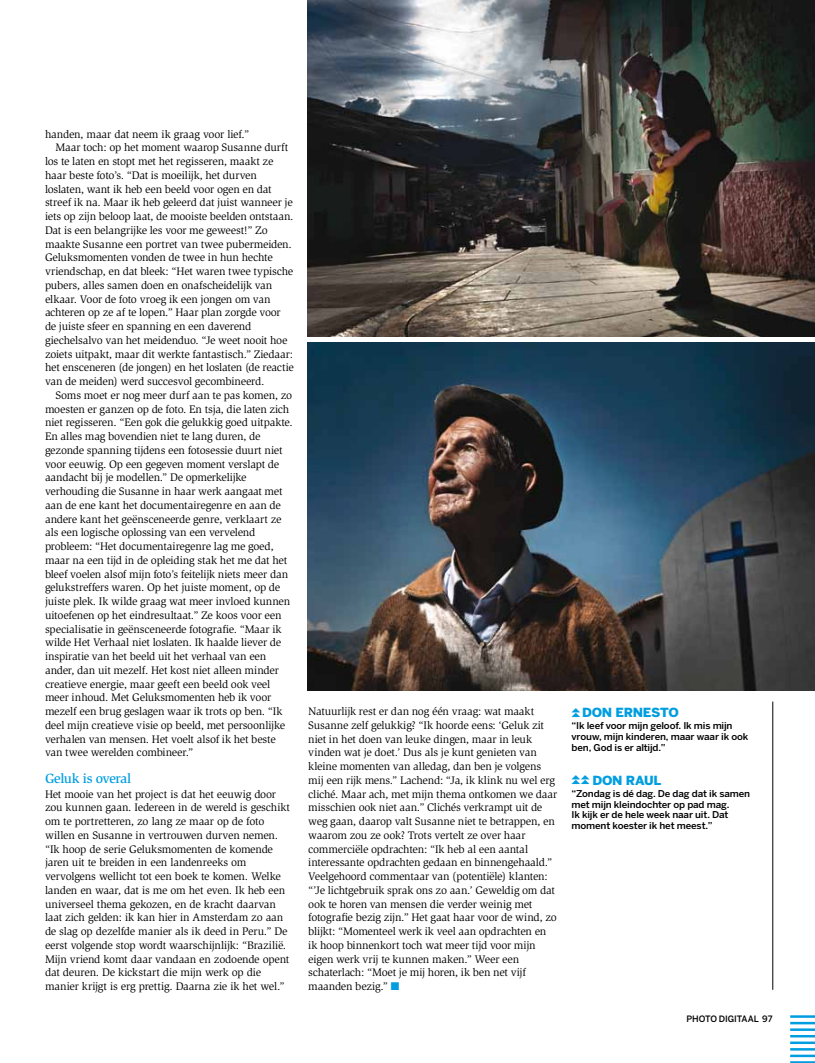
<style>
.page{position:relative;width:815px;height:1063px;background:#fff}
.page>*{position:absolute;margin:0;border:0;box-sizing:border-box;transform-origin:0 0}
.t1{font:500 13.75px "Slimbach LT";letter-spacing:-.03em;color:#009ee0}
.t2{font:900 12.5px "Benton Sans";letter-spacing:-.02em;color:#009ee0;scale:1.05 1}
.t3{font:11.25px/13.8px "Slimbach LT";letter-spacing:-.02em;color:#000}
.t4{font:500 9.38px/10.6px "Benton Sans";letter-spacing:-.015em;color:#000;scale:1.05 1}
.t5{font:500 8.75px "Benton Sans";color:#000}
.s1{color:#009ee0}
</style>
<div class="page">
<hr style="left:772px;top:702px;width:1px;height:288px;background:#000">
<img style="left:308px;top:343px;width:507px;height:347px">
<img style="left:308px;top:0;width:507px;height:336px">
<hr style="left:790px;top:1015px;width:25px;height:3px;background:#009ee0">
<hr style="left:790px;top:1022px;width:25px;height:2px;background:#009ee0">
<hr style="left:790px;top:1028px;width:25px;height:3px;background:#009ee0">
<hr style="left:790px;top:1035px;width:25px;height:2px;background:#009ee0">
<hr style="left:790px;top:1042px;width:25px;height:2px;background:#009ee0">
<hr style="left:790px;top:1048px;width:25px;height:3px;background:#009ee0">
<hr style="left:790px;top:1055px;width:25px;height:2px;background:#009ee0">
<hr style="left:790px;top:1061px;width:25px;height:2px;background:#009ee0">
<p class="t3" style="left:45px;top:127px;width:206px">handen, maar dat neem ik graag voor lief.”</p>
<p class="t3" style="left:56px;top:141px;width:234px">Maar toch: op het moment waarop Susanne durft</p>
<p class="t3" style="left:45px;top:155px;width:230px">los te laten en stopt met het regisseren, maakt ze</p>
<p class="t3" style="left:45px;top:168px;width:213px">haar beste foto’s. “Dat is moeilijk, het durven</p>
<p class="t3" style="left:45px;top:182px;width:228px">loslaten, want ik heb een beeld voor ogen en dat</p>
<p class="t3" style="left:45px;top:196px;width:249px">streef ik na. Maar ik heb geleerd dat juist wanneer je</p>
<p class="t3" style="left:45px;top:210px;width:250px">iets op zijn beloop laat, de mooiste beelden ontstaan.</p>
<p class="t3" style="left:45px;top:223px;width:224px">Dat is een belangrijke les voor me geweest!” Zo</p>
<p class="t3" style="left:45px;top:237px;width:248px">maakte Susanne een portret van twee pubermeiden.</p>
<p class="t3" style="left:45px;top:251px;width:229px">Geluksmomenten vonden de twee in hun hechte</p>
<p class="t3" style="left:45px;top:265px;width:250px">vriendschap, en dat bleek: “Het waren twee typische</p>
<p class="t3" style="left:45px;top:278px;width:229px">pubers, alles samen doen en onafscheidelijk van</p>
<p class="t3" style="left:45px;top:292px;width:227px">elkaar. Voor de foto vroeg ik een jongen om van</p>
<p class="t3" style="left:45px;top:306px;width:237px">achteren op ze af te lopen.” Haar plan zorgde voor</p>
<p class="t3" style="left:45px;top:320px;width:208px">de juiste sfeer en spanning en een daverend</p>
<p class="t3" style="left:45px;top:333px;width:244px">giechelsalvo van het meidenduo. “Je weet nooit hoe</p>
<p class="t3" style="left:45px;top:347px;width:250px">zoiets uitpakt, maar dit werkte fantastisch.” Ziedaar:</p>
<p class="t3" style="left:45px;top:361px;width:250px">het ensceneren (de jongen) en het loslaten (de reactie</p>
<p class="t3" style="left:45px;top:375px;width:221px">van de meiden) werd succesvol gecombineerd.</p>
<p class="t3" style="left:56px;top:388px;width:238px">Soms moet er nog meer durf aan te pas komen, zo</p>
<p class="t3" style="left:45px;top:402px;width:246px">moesten er ganzen op de foto. En tsja, die laten zich</p>
<p class="t3" style="left:45px;top:416px;width:249px">niet regisseren. “Een gok die gelukkig goed uitpakte.</p>
<p class="t3" style="left:45px;top:430px;width:217px">En alles mag bovendien niet te lang duren, de</p>
<p class="t3" style="left:45px;top:443px;width:239px">gezonde spanning tijdens een fotosessie duurt niet</p>
<p class="t3" style="left:45px;top:457px;width:236px">voor eeuwig. Op een gegeven moment verslapt de</p>
<p class="t3" style="left:45px;top:471px;width:203px">aandacht bij je modellen.” De opmerkelijke</p>
<p class="t3" style="left:45px;top:485px;width:239px">verhouding die Susanne in haar werk aangaat met</p>
<p class="t3" style="left:45px;top:498px;width:237px">aan de ene kant het documentairegenre en aan de</p>
<p class="t3" style="left:45px;top:512px;width:238px">andere kant het geënsceneerde genre, verklaart ze</p>
<p class="t3" style="left:45px;top:526px;width:212px">als een logische oplossing van een vervelend</p>
<p class="t3" style="left:45px;top:539px;width:230px">probleem: “Het documentairegenre lag me goed,</p>
<p class="t3" style="left:45px;top:553px;width:244px">maar na een tijd in de opleiding stak het me dat het</p>
<p class="t3" style="left:45px;top:567px;width:245px">bleef voelen alsof mijn foto’s feitelijk niets meer dan</p>
<p class="t3" style="left:45px;top:581px;width:237px">gelukstreffers waren. Op het juiste moment, op de</p>
<p class="t3" style="left:45px;top:594px;width:247px">juiste plek. Ik wilde graag wat meer invloed kunnen</p>
<p class="t3" style="left:45px;top:608px;width:238px">uitoefenen op het eindresultaat.” Ze koos voor een</p>
<p class="t3" style="left:45px;top:622px;width:238px">specialisatie in geënsceneerde fotografie. “Maar ik</p>
<p class="t3" style="left:45px;top:636px;width:238px">wilde Het Verhaal niet loslaten. Ik haalde liever de</p>
<p class="t3" style="left:45px;top:649px;width:223px">inspiratie van het beeld uit het verhaal van een</p>
<p class="t3" style="left:45px;top:663px;width:235px">ander, dan uit mezelf. Het kost niet alleen minder</p>
<p class="t3" style="left:45px;top:677px;width:227px">creatieve energie, maar geeft een beeld ook veel</p>
<p class="t3" style="left:45px;top:691px;width:228px">meer inhoud. Met Geluksmomenten heb ik voor</p>
<p class="t3" style="left:45px;top:704px;width:239px">mezelf een brug geslagen waar ik trots op ben. “Ik</p>
<p class="t3" style="left:45px;top:718px;width:242px">deel mijn creatieve visie op beeld, met persoonlijke</p>
<p class="t3" style="left:45px;top:732px;width:232px">verhalen van mensen. Het voelt alsof ik het beste</p>
<p class="t3" style="left:45px;top:746px;width:150px">van twee werelden combineer.”</p>
<p class="t1" style="left:45px;top:770px;width:88px">Geluk is overal</p>
<p class="t3" style="left:45px;top:787px;width:247px">Het mooie van het project is dat het eeuwig door zou kunnen gaan. Iedereen in de wereld is geschikt om te portretteren, zo lang ze maar op de foto willen en Susanne in vertrouwen durven nemen. “Ik hoop de serie Geluksmomenten de komende jaren uit te breiden in een landenreeks om vervolgens wellicht tot een boek te komen. Welke landen en waar, dat is me om het even. Ik heb een universeel thema gekozen, en de kracht daarvan laat zich gelden: ik kan hier in Amsterdam zo aan de slag op dezelfde manier als ik deed in Peru.” De eerst volgende stop wordt waarschijnlijk: “Brazilië.<br>Mijn vriend komt daar vandaan en zodoende opent dat deuren. De kickstart die mijn werk op die manier krijgt is erg prettig. Daarna zie ik het wel.”</p>
<p class="t3" style="left:308px;top:705px;width:251px">Natuurlijk rest er dan nog één vraag: wat maakt Susanne zelf gelukkig? “Ik hoorde eens: ‘Geluk zit niet in het doen van leuke dingen, maar in leuk vinden wat je doet.’ Dus als je kunt genieten van kleine momenten van alledag, dan ben je volgens mij een rijk mens.” Lachend: “Ja, ik klink nu wel erg cliché. Maar ach, met mijn thema ontkomen we daar misschien ook niet aan.” Clichés verkrampt uit de weg gaan, daarop valt Susanne niet te betrappen, en waarom zou ze ook? Trots vertelt ze over haar commerciële opdrachten: “Ik heb al een aantal interessante opdrachten gedaan en binnengehaald.” Veelgehoord commentaar van (potentiële) klanten: “’Je lichtgebruik sprak ons zo aan.’ Geweldig om dat ook te horen van mensen die verder weinig met fotografie bezig zijn.” Het gaat haar voor de wind, zo blijkt: “Momenteel werk ik veel aan opdrachten en ik hoop binnenkort toch wat meer tijd voor mijn eigen werk vrij te kunnen maken.” Weer een schaterlach: “Moet je mij horen, ik ben net vijf maanden bezig.” <span class="s1">■</span></p>
<p class="t2" style="left:582px;top:705px;width:94px">DON ER NESTO</p>
<p class="t4" style="left:571px;top:721px;width:170px">“I k leef voor mijn geloof. I k mis mijn vrouw, mijn kinderen, maar waar ik ook ben, God is er altijd.”</p>
<p class="t2" style="left:592px;top:772px;width:67px">DON RAUL</p>
<p class="t4" style="left:571px;top:788px;width:172px">“Zondag is dé dag. De dag dat ik samen met mijn kleindochter op pad mag.<br>I k kijk er de hele week naar uit. Dat moment koester ik het meest.”</p>
<p class="t5" style="left:687px;top:1014px;width:87px">photo dig itaal 97</p>
</div>
